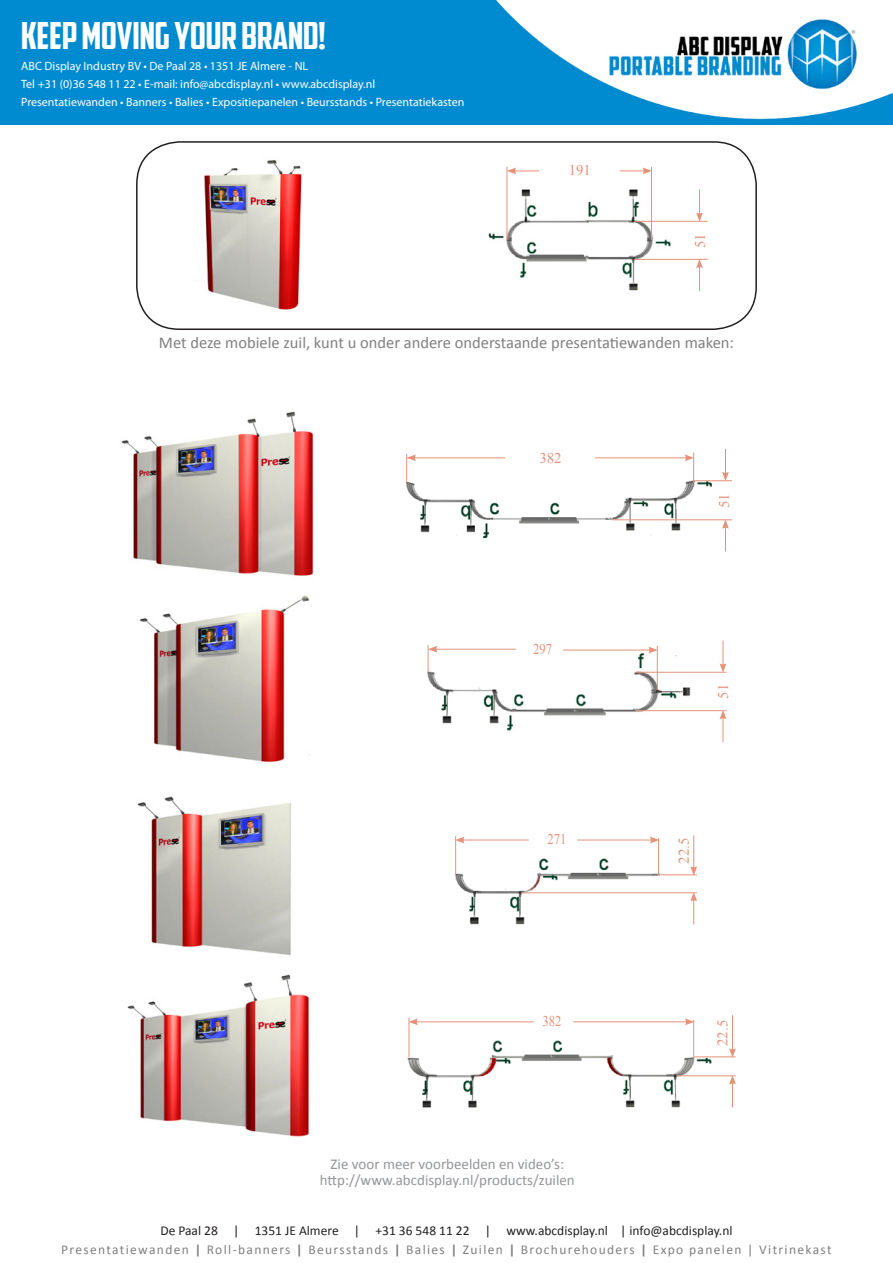
<style>
.page{position:relative;width:893px;height:1263px;background:#fff}
.page>*{position:absolute;margin:0;border:0;box-sizing:border-box;transform-origin:0 0}
.t1{font:36.75px "American Captain 01";color:#fff}
.t2{font:16.5px "Calibri";color:#808080}
.t3{font:15px/16.5px "Calibri";color:#939598;text-align:center}
.t4{font:14.85px "Times New Roman";color:#e59279}
.t5{font:14.85px "Times New Roman";color:#e59279;scale:.85 1}
.t6{font:13.5px/19.5px "Calibri";letter-spacing:.1em;color:#808080;text-align:center}
.t7{font:12px/18px "Myriad Pro";color:#fff}
.s1{color:#231f20}
.s2{font-weight:700}
</style>
<div class="page">
<img style="left:0;top:0;width:893px;height:125px">
<img style="left:204px;top:160px;width:98px;height:150px">
<div style="left:136px;top:141px;width:621px;height:189px;border:2px solid #231f20;border-radius:43px"></div>
<img style="left:121px;top:411px;width:193px;height:165px">
<img style="left:139px;top:595px;width:171px;height:167px">
<img style="left:137px;top:796px;width:154px;height:160px">
<img style="left:127px;top:974px;width:182px;height:163px">
<img style="left:427px;top:647px;width:268px;height:84px">
<hr style="left:657px;top:646px;width:1px;height:44px;background:#e59279">
<hr style="left:636px;top:672px;width:90px;height:1px;background:#e59279">
<hr style="left:435px;top:649px;width:81px;height:1px;background:#e59279">
<svg style="left:428px;top:645px;width:9px;height:27px"></svg>
<hr style="left:563px;top:650px;width:88px;height:1px;background:#e59279">
<svg style="left:648px;top:647px;width:10px;height:6px"></svg>
<svg style="left:720px;top:711px;width:6px;height:31px"></svg>
<svg style="left:720px;top:640px;width:6px;height:33px"></svg>
<hr style="left:636px;top:710px;width:90px;height:1px;background:#e59279">
<img style="left:407px;top:1024px;width:308px;height:84px">
<hr style="left:694px;top:1056px;width:42px;height:1px;background:#e59279">
<svg style="left:729px;top:1076px;width:7px;height:31px"></svg>
<hr style="left:732px;top:1015px;width:1px;height:36px;background:#e59279">
<svg style="left:729px;top:1048px;width:7px;height:10px"></svg>
<hr style="left:676px;top:1075px;width:60px;height:1px;background:#e59279">
<hr style="left:693px;top:1020px;width:1px;height:37px;background:#e59279">
<hr style="left:409px;top:1018px;width:1px;height:39px;background:#e59279">
<hr style="left:415px;top:1021px;width:119px;height:1px;background:#e59279">
<svg style="left:408px;top:1018px;width:10px;height:7px"></svg>
<hr style="left:573px;top:1021px;width:114px;height:1px;background:#e59279">
<svg style="left:685px;top:1018px;width:9px;height:7px"></svg>
<img style="left:488px;top:175px;width:190px;height:116px">
<hr style="left:507px;top:167px;width:1px;height:73px;background:#e59279">
<hr style="left:651px;top:167px;width:1px;height:73px;background:#e59279">
<hr style="left:634px;top:221px;width:73px;height:1px;background:#e59279">
<hr style="left:634px;top:259px;width:73px;height:1px;background:#e59279">
<svg style="left:507px;top:167px;width:32px;height:7px"></svg>
<svg style="left:620px;top:167px;width:31px;height:7px"></svg>
<svg style="left:696px;top:259px;width:7px;height:32px"></svg>
<svg style="left:696px;top:190px;width:7px;height:32px"></svg>
<img style="left:405px;top:462px;width:310px;height:77px">
<hr style="left:414px;top:457px;width:91px;height:1px;background:#e59279">
<hr style="left:595px;top:457px;width:92px;height:1px;background:#e59279">
<svg style="left:685px;top:454px;width:8px;height:7px"></svg>
<hr style="left:693px;top:480px;width:39px;height:1px;background:#e59279">
<hr style="left:612px;top:519px;width:120px;height:1px;background:#e59279">
<svg style="left:406px;top:454px;width:10px;height:29px"></svg>
<hr style="left:693px;top:453px;width:1px;height:30px;background:#e59279">
<svg style="left:722px;top:519px;width:7px;height:33px"></svg>
<svg style="left:722px;top:449px;width:7px;height:32px"></svg>
<img style="left:455px;top:852px;width:212px;height:73px">
<hr style="left:658px;top:838px;width:1px;height:37px;background:#e59279">
<hr style="left:658px;top:874px;width:39px;height:1px;background:#e59279">
<hr style="left:455px;top:836px;width:1px;height:39px;background:#e59279">
<hr style="left:462px;top:840px;width:67px;height:1px;background:#e59279">
<svg style="left:455px;top:837px;width:10px;height:6px"></svg>
<hr style="left:577px;top:840px;width:75px;height:1px;background:#e59279">
<svg style="left:650px;top:837px;width:9px;height:6px"></svg>
<svg style="left:690px;top:893px;width:7px;height:31px"></svg>
<hr style="left:693px;top:835px;width:1px;height:34px;background:#e59279">
<svg style="left:690px;top:866px;width:7px;height:10px"></svg>
<hr style="left:521px;top:892px;width:176px;height:1px;background:#e59279">
<h1 class="t1" style="left:21px;top:11px;width:306px">KEEP MOVING YOUR BRAND!</h1>
<p class="t7" style="left:21px;top:57px;width:445px">ABC Display Industry BV • De Paal 28 • 1351 JE Almere - NL<br>Tel +31 (0)36 548 11 22 • E-mail: info@abcdisplay.nl • www.abcdisplay.nl<br>Presentatiewanden • Banners • Balies • Expositiepanelen • Beursstands • Presentatiekasten</p>
<p class="t4" style="left:569px;top:160px;width:24px">191</p>
<p class="t4" style="left:690px;top:248px;width:16px;rotate:-90deg">51</p>
<p class="t2" style="left:159px;top:332px;width:577px">Met deze mobiele zuil, kunt u onder andere onderstaande presentatiewanden maken:</p>
<p class="t4" style="left:539px;top:448px;width:24px">382</p>
<p class="t4" style="left:714px;top:508px;width:16px;rotate:-90deg">51</p>
<p class="t5" style="left:533px;top:639px;width:24px">297</p>
<p class="t4" style="left:713px;top:699px;width:16px;rotate:-90deg">51</p>
<p class="t5" style="left:547px;top:829px;width:24px">271</p>
<p class="t4" style="left:674px;top:864px;width:27px;rotate:-90deg">22.5</p>
<p class="t5" style="left:543px;top:1011px;width:24px">382</p>
<p class="t3" style="left:320px;top:1155px;width:256px">Zie voor meer voorbeelden en video’s: http://www.abcdisplay.nl/products/zuilen</p>
<p class="t4" style="left:712px;top:1046px;width:27px;rotate:-90deg">22.5</p>
<p class="t6" style="left:61px;top:1221px;width:772px"><span class="s1">De Paal 28 | 1351 JE Almere | +31 36 548 11 22 | www.abcdisplay.nl | info@abcdisplay.nl<br></span>Presentatiewanden <span class="s2">|</span> Roll-banners <span class="s2">|</span> Beursstands <span class="s2">|</span> Balies <span class="s2">|</span> Zuilen <span class="s2">|</span> Brochurehouders <span class="s2">|</span> Expo panelen | Vitrinekast</p>
</div>
